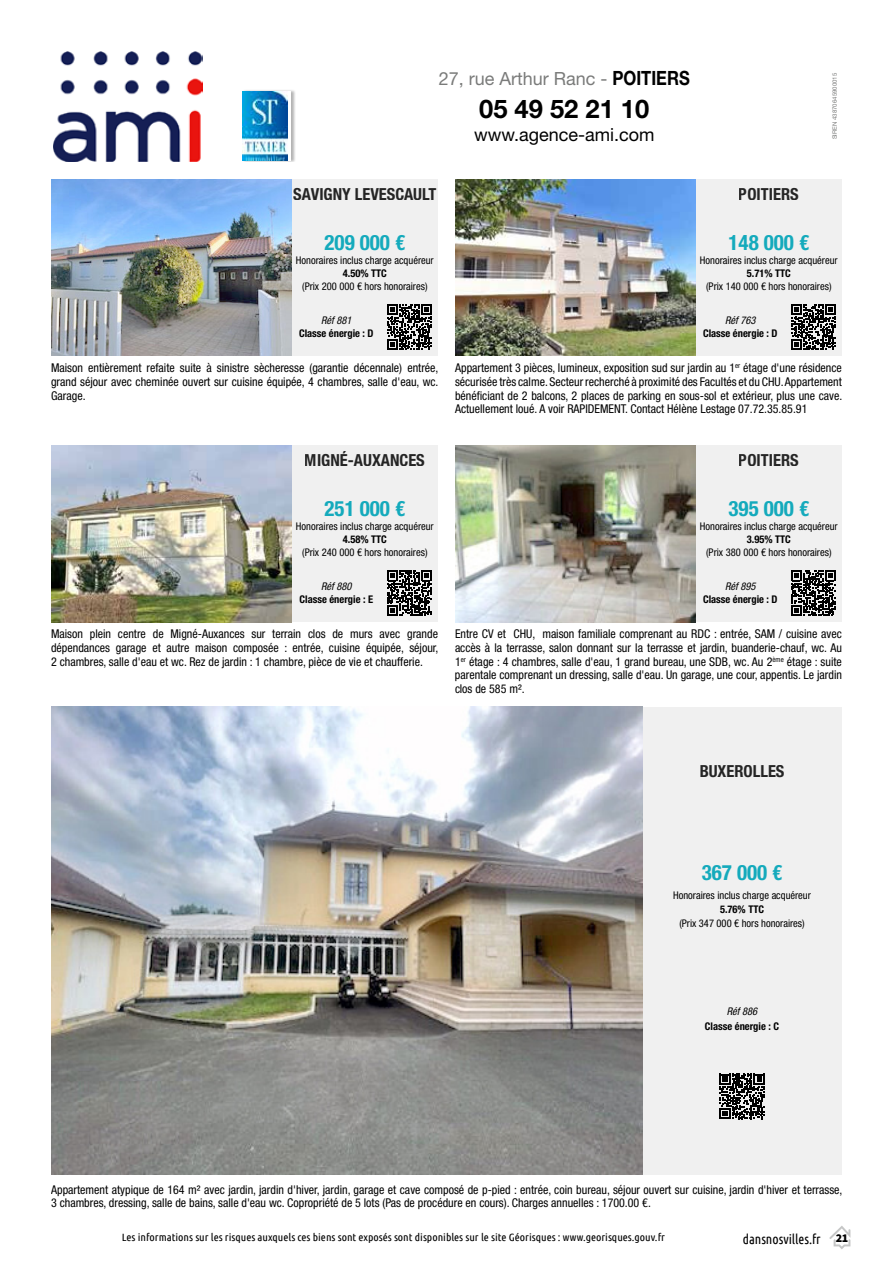
<style>
.page{position:relative;width:893px;height:1263px;background:#fff}
.page>*{position:absolute;margin:0;border:0;box-sizing:border-box;transform-origin:0 0}
.t1{font:700 25.8px "Helvetica Neue LT Std";color:#000}
.t2{font:700 condensed 21.15px "Helvetica Neue LT Std";color:#14aabc}
.t3{font:18.15px "Helvetica Neue LT Std";color:#7a7b7a}
.t4{font:18.15px "Helvetica Neue LT Std";color:#000}
.t5{font:700 condensed 16.65px "Helvetica Neue LT Std";color:#000}
.t6{font:13.5px "Ubuntu Condensed";color:#000}
.t7{font:condensed 12.15px/13.6px "Helvetica Neue LT Std";color:#000;text-align:justify}
.t8{font:condensed 10.65px "Helvetica Neue LT Std";color:#000}
.t9{font:700 condensed 10.65px "Helvetica Neue LT Std";color:#000}
.t10{font:italic condensed 10.65px "Helvetica Neue LT Std";color:#000}
.t11{font:10.5px "Ubuntu Condensed";color:#000;scale:1.1 1}
.t12{font:6px "Helvetica Neue LT Std";color:#7a7b7a}
.s1{font-weight:700;font-size:19.65px;color:#000}
.s2{font-family:"Source Sans Pro";font-weight:900;font-size:12px}
</style>
<div class="page">
<svg style="left:829px;top:1226px;width:21px;height:23px"></svg>
<div style="left:292px;top:179px;width:146px;height:177px;background:#f0f0f0"></div>
<div style="left:292px;top:445px;width:146px;height:177px;background:#f0f0f0"></div>
<div style="left:696px;top:179px;width:146px;height:177px;background:#f0f0f0"></div>
<div style="left:696px;top:445px;width:146px;height:177px;background:#f0f0f0"></div>
<div style="left:642px;top:707px;width:200px;height:468px;background:#f0f0f0"></div>
<img style="left:51px;top:179px;width:241px;height:177px">
<img style="left:51px;top:445px;width:241px;height:177px">
<img style="left:455px;top:179px;width:241px;height:177px">
<img style="left:455px;top:445px;width:241px;height:177px">
<img style="left:51px;top:707px;width:591px;height:468px">
<svg style="left:387px;top:304px;width:45px;height:46px"></svg>
<svg style="left:387px;top:570px;width:45px;height:46px"></svg>
<svg style="left:791px;top:304px;width:45px;height:46px"></svg>
<svg style="left:791px;top:570px;width:45px;height:46px"></svg>
<svg style="left:719px;top:1074px;width:45px;height:45px"></svg>
<div style="left:242px;top:89px;width:54px;height:73px;background:#000;opacity:.3"></div>
<div style="left:242px;top:92px;width:49px;height:69px;background:#fff"></div>
<img style="left:242px;top:92px;width:46px;height:69px">
<img style="left:53px;top:51px;width:149px;height:110px">
<h3 class="t3" style="left:439px;top:68px;width:253px">27, rue Arthur Ranc - <span class="s1">POITIERS</span></h3>
<h1 class="t1" style="left:479px;top:93px;width:172px">05 49 52 21 10</h1>
<h3 class="t4" style="left:474px;top:124px;width:182px">www.agence-ami.com</h3>
<p class="t12" style="left:831px;top:139px;width:68px;rotate:-90deg">SIREN 43870645900015</p>
<h3 class="t5" style="left:293px;top:184px;width:145px">SAVIGNY LEVESCAULT</h3>
<h2 class="t2" style="left:324px;top:230px;width:82px">209 000 €</h2>
<p class="t8" style="left:296px;top:254px;width:139px">Honoraires inclus charge acquéreur</p>
<h3 class="t5" style="left:739px;top:184px;width:61px">POITIERS</h3>
<h2 class="t2" style="left:728px;top:230px;width:82px">148 000 €</h2>
<p class="t8" style="left:700px;top:254px;width:139px">Honoraires inclus charge acquéreur</p>
<p class="t9" style="left:343px;top:267px;width:46px">4.50% TTC</p>
<p class="t8" style="left:302px;top:280px;width:127px">(Prix 200 000 € hors honoraires)</p>
<p class="t9" style="left:747px;top:267px;width:46px">5.71% TTC</p>
<p class="t8" style="left:706px;top:280px;width:127px">(Prix 140 000 € hors honoraires)</p>
<p class="t10" style="left:321px;top:314px;width:32px">Réf 881</p>
<p class="t9" style="left:299px;top:327px;width:76px">Classe énergie : D</p>
<p class="t10" style="left:725px;top:314px;width:32px">Réf 763</p>
<p class="t9" style="left:703px;top:327px;width:76px">Classe énergie : D</p>
<p class="t7" style="left:51px;top:361px;width:389px">Maison entièrement refaite suite à sinistre sècheresse (garantie décennale) entrée, grand séjour avec cheminée ouvert sur cuisine équipée, 4 chambres, salle d'eau, wc.<br>Garage.</p>
<h3 class="t5" style="left:305px;top:450px;width:122px">MIGNÉ-AUXANCES</h3>
<h2 class="t2" style="left:324px;top:496px;width:82px">251 000 €</h2>
<p class="t8" style="left:296px;top:520px;width:139px">Honoraires inclus charge acquéreur</p>
<p class="t9" style="left:343px;top:533px;width:46px">4.58% TTC</p>
<p class="t8" style="left:302px;top:546px;width:127px">(Prix 240 000 € hors honoraires)</p>
<p class="t10" style="left:321px;top:580px;width:32px">Réf 880</p>
<p class="t9" style="left:300px;top:593px;width:75px">Classe énergie : E</p>
<p class="t7" style="left:51px;top:627px;width:389px">Maison plein centre de Migné-Auxances sur terrain clos de murs avec grande dépendances garage et autre maison composée : entrée, cuisine équipée, séjour, 2 chambres, salle d'eau et wc. Rez de jardin : 1 chambre, pièce de vie et chaufferie.</p>
<p class="t7" style="left:455px;top:361px;width:389px">Appartement 3 pièces, lumineux, exposition sud sur jardin au 1<sup>er</sup> étage d'une résidence sécurisée très calme. Secteur recherché à proximité des Facultés et du CHU. Appartement bénéficiant de 2 balcons, 2 places de parking en sous-sol et extérieur, plus une cave.<br>Actuellement loué. A voir RAPIDEMENT. Contact Hélène Lestage 07.72.35.85.91</p>
<h3 class="t5" style="left:739px;top:450px;width:61px">POITIERS</h3>
<h2 class="t2" style="left:728px;top:496px;width:82px">395 000 €</h2>
<p class="t8" style="left:700px;top:520px;width:139px">Honoraires inclus charge acquéreur</p>
<p class="t9" style="left:747px;top:533px;width:46px">3.95% TTC</p>
<p class="t8" style="left:706px;top:546px;width:127px">(Prix 380 000 € hors honoraires)</p>
<p class="t10" style="left:725px;top:580px;width:32px">Réf 895</p>
<p class="t9" style="left:703px;top:593px;width:76px">Classe énergie : D</p>
<p class="t7" style="left:455px;top:627px;width:388px">Entre CV et CHU, maison familiale comprenant au RDC : entrée, SAM / cuisine avec accès à la terrasse, salon donnant sur la terrasse et jardin, buanderie-chauf, wc. Au 1<sup>er</sup> étage : 4 chambres, salle d'eau, 1 grand bureau, une SDB, wc. Au 2<sup>ème</sup> étage : suite parentale comprenant un dressing, salle d'eau. Un garage, une cour, appentis. Le jardin clos de 585 m².</p>
<h3 class="t5" style="left:699px;top:761px;width:86px">BUXEROLLES</h3>
<h2 class="t2" style="left:702px;top:859px;width:82px">367 000 €</h2>
<p class="t8" style="left:673px;top:889px;width:139px">Honoraires inclus charge acquéreur</p>
<p class="t9" style="left:720px;top:903px;width:46px">5.76% TTC</p>
<p class="t8" style="left:679px;top:917px;width:127px">(Prix 347 000 € hors honoraires)</p>
<p class="t10" style="left:727px;top:1005px;width:32px">Réf 886</p>
<p class="t9" style="left:705px;top:1020px;width:76px">Classe énergie : C</p>
<p class="t7" style="left:51px;top:1182px;width:793px">Appartement atypique de 164 m² avec jardin, jardin d'hiver, jardin, garage et cave composé de p-pied : entrée, coin bureau, séjour ouvert sur cuisine, jardin d'hiver et terrasse,<br>3 chambres, dressing, salle de bains, salle d'eau wc. Copropriété de 5 lots (Pas de procédure en cours). Charges annuelles : 1700.00 €.</p>
<p class="t11" style="left:122px;top:1231px;width:495px">Les informations sur les risques auxquels ces biens sont exposés sont disponibles sur le site Géorisques : www.georisques.gouv.fr</p>
<p class="t6" style="left:743px;top:1230px;width:107px">dansnosvilles.fr <span class="s2">21</span></p>
</div>
